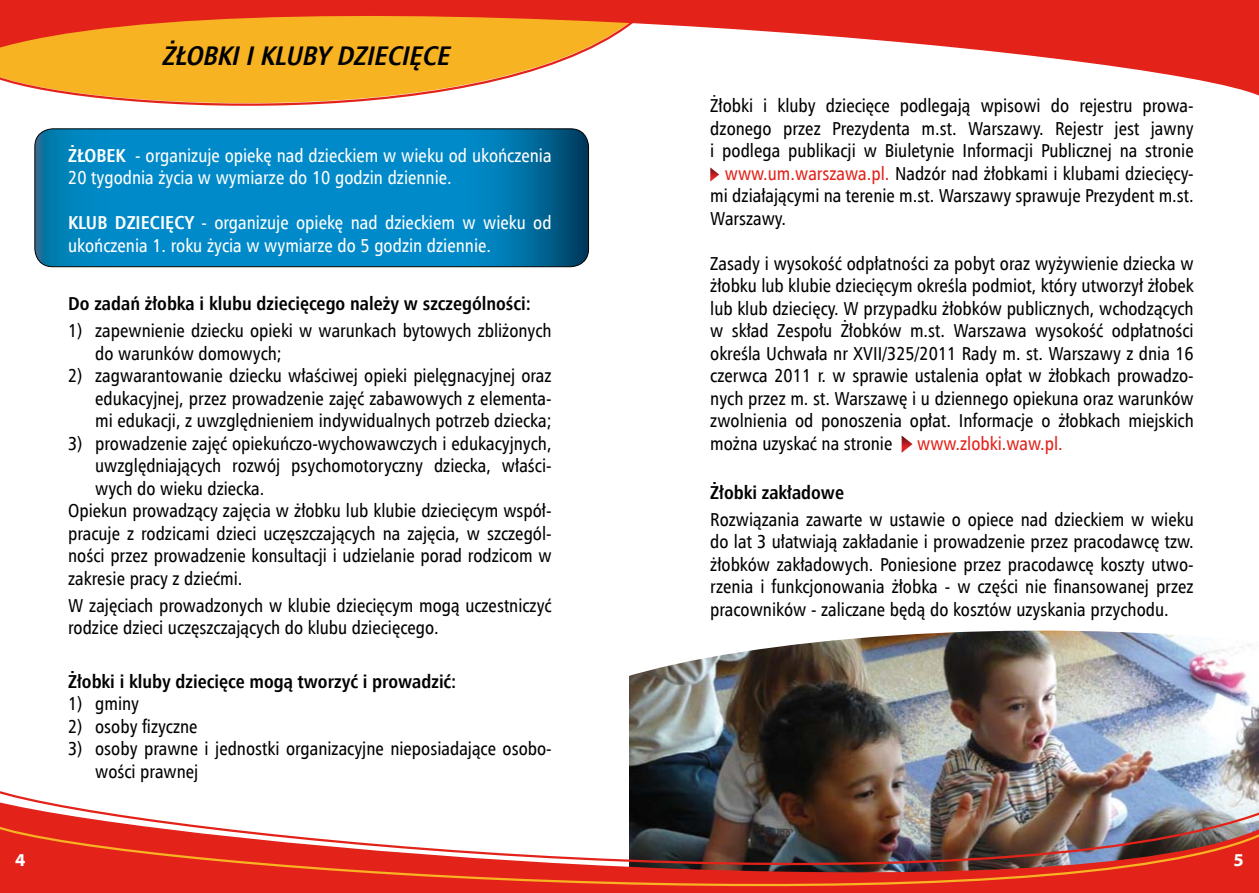
<style>
.page{position:relative;width:1259px;height:893px;background:#fff}
.page>*{position:absolute;margin:0;border:0;box-sizing:border-box;transform-origin:0 0}
.t1{font:italic 700 27px "Humnst 777 Cn EU";color:#000}
.t2{font:18.75px/22.5px "Humnst 777 Cn EU";color:#000}
.t3{font:18.75px/22.5px "Humnst 777 Cn EU";color:#fff}
.t4{font:700 18.75px "Humnst 777 Cn EU";color:#000}
.t5{font:18.75px "Humnst 777 Cn EU";color:#e32219}
.t6{font:18px "Myriad Bd Web";color:#fff}
.s1{font-weight:700}
.s2{color:#e32219}
</style>
<div class="page">
<img style="left:629px;top:678px;width:630px;height:109px">
<svg style="left:35px;top:137px;width:553px;height:130px;background:#0181bb"></svg>
<svg style="left:0;top:0;width:1259px;height:96px;fill:#e32219"></svg>
<img style="left:629px;top:630px;width:622px;height:48px">
<img style="left:0;top:787px;width:1259px;height:35px">
<svg style="left:0;top:8px;width:648px;height:129px"></svg>
<img style="left:0;top:822px;width:1259px;height:71px">
<svg style="left:710px;top:167px;width:9px;height:15px"></svg>
<svg style="left:901px;top:435px;width:12px;height:18px"></svg>
<h1 class="t1" style="left:161px;top:39px;width:296px">ŻŁOBKIIKLUBY DZIECIĘCE</h1>
<p class="t3" style="left:68px;top:144px;width:485px"><span class="s1">ŻŁOBEK</span> - organizuje opiekę nad dzieckiem w wieku od ukończenia<br>20 tygodnia życia w wymiarze do 10 godzin dziennie.</p>
<p class="t3" style="left:68px;top:211px;width:485px"><span class="s1">KLUB DZIECIĘCY</span> - organizuje opiekę nad dzieckiem w wieku od ukończenia 1. roku życia w wymiarze do 5 godzin dziennie.</p>
<p class="t4" style="left:68px;top:292px;width:464px">Do zadań żłobka i klubu dziecięcego należy w szczególności:</p>
<p class="t2" style="left:95px;top:319px;width:458px;text-indent:-27px">1) zapewnienie dziecku opieki w warunkach bytowych zbliżonych do warunków domowych;</p>
<p class="t2" style="left:95px;top:364px;width:458px;text-align:justify;text-indent:-27px">2) zagwarantowanie dziecku właściwej opieki pielęgnacyjnej oraz edukacyjnej, przez prowadzenie zajęć zabawowych z elementa&shy;mi edukacji, z uwzględnieniem indywidualnych potrzeb dziecka;</p>
<p class="t2" style="left:68px;top:432px;width:485px">3) prowadzenie zajęć opiekuńczo-wychowawczych i edukacyjnych,</p>
<p class="t2" style="left:95px;top:454px;width:458px">uwzględniających rozwój psychomotoryczny dziecka, właści-</p>
<p class="t2" style="left:95px;top:477px;width:171px">wych do wieku dziecka.</p>
<p class="t2" style="left:68px;top:499px;width:485px">Opiekun prowadzący zajęcia w żłobku lub klubie dziecięcym współ-</p>
<p class="t2" style="left:68px;top:522px;width:485px">pracuje z rodzicami dzieci uczęszczających na zajęcia, w szczegól-</p>
<p class="t2" style="left:68px;top:544px;width:485px">ności przez prowadzenie konsultacji i udzielanie porad rodzicom w</p>
<p class="t2" style="left:68px;top:567px;width:176px">zakresie pracy z dziećmi.</p>
<p class="t2" style="left:68px;top:594px;width:485px">W zajęciach prowadzonych w klubie dziecięcym mogą uczestniczyć rodzice dzieci uczęszczających do klubu dziecięcego.</p>
<p class="t4" style="left:68px;top:669px;width:390px">Żłobki i kluby dziecięce mogą tworzyć i prowadzić:</p>
<p class="t2" style="left:68px;top:692px;width:72px">1) gminy</p>
<p class="t2" style="left:68px;top:715px;width:131px">2) osoby fizyczne</p>
<p class="t2" style="left:95px;top:737px;width:458px;text-indent:-27px">3) osoby prawne i jednostki organizacyjne nieposiadające osobo&shy;wości prawnej</p>
<p class="t2" style="left:710px;top:94px;width:485px">Żłobki i kluby dziecięce podlegają wpisowi do rejestru prowa-</p>
<p class="t2" style="left:710px;top:117px;width:485px">dzonego przez Prezydenta m.st. Warszawy. Rejestr jest jawny</p>
<p class="t2" style="left:710px;top:139px;width:485px">i podlega publikacji w Biuletynie Informacji Publicznej na stronie</p>
<p class="t2" style="left:725px;top:162px;width:470px"><span class="s2">www.um.warszawa.pl.</span> Nadzór nad żłobkami i klubami dziecięcy-</p>
<p class="t2" style="left:710px;top:184px;width:485px">mi działającymi na terenie m.st. Warszawy sprawuje Prezydent m.st.</p>
<p class="t2" style="left:710px;top:207px;width:77px">Warszawy.</p>
<p class="t2" style="left:710px;top:252px;width:485px;text-align:justify">Zasady i wysokość odpłatności za pobyt oraz wyżywienie dziecka w żłobku lub klubie dziecięcym określa podmiot, który utworzył żłobek lub klub dziecięcy. W przypadku żłobków publicznych, wchodzących w skład Zespołu Żłobków m.st. Warszawa wysokość odpłatności określa Uchwała nr XVII/325/2011 Rady m. st. Warszawy z dnia 16 czerwca 2011 r. w sprawie ustalenia opłat w żłobkach prowadzo&shy;nych przez m. st. Warszawę i u dziennego opiekuna oraz warunków zwolnienia od ponoszenia opłat. Informacje o żłobkach miejskich można uzyskać na stronie</p>
<p class="t5" style="left:917px;top:431px;width:147px">www.zlobki.waw.pl.</p>
<p class="t4" style="left:710px;top:480px;width:135px">Żłobki zakładowe</p>
<p class="t2" style="left:710px;top:508px;width:485px;text-align:justify">Rozwiązania zawarte w ustawie o opiece nad dzieckiem w wieku do lat 3 ułatwiają zakładanie i prowadzenie przez pracodawcę tzw. żłobków zakładowych. Poniesione przez pracodawcę koszty utwo&shy;rzenia i funkcjonowania żłobka - w części nie finansowanej przez pracowników - zaliczane będą do kosztów uzyskania przychodu.</p>
<p class="t6" style="left:15px;top:850px;width:12px">4</p>
<p class="t6" style="left:1233px;top:850px;width:12px">5</p>
</div>
